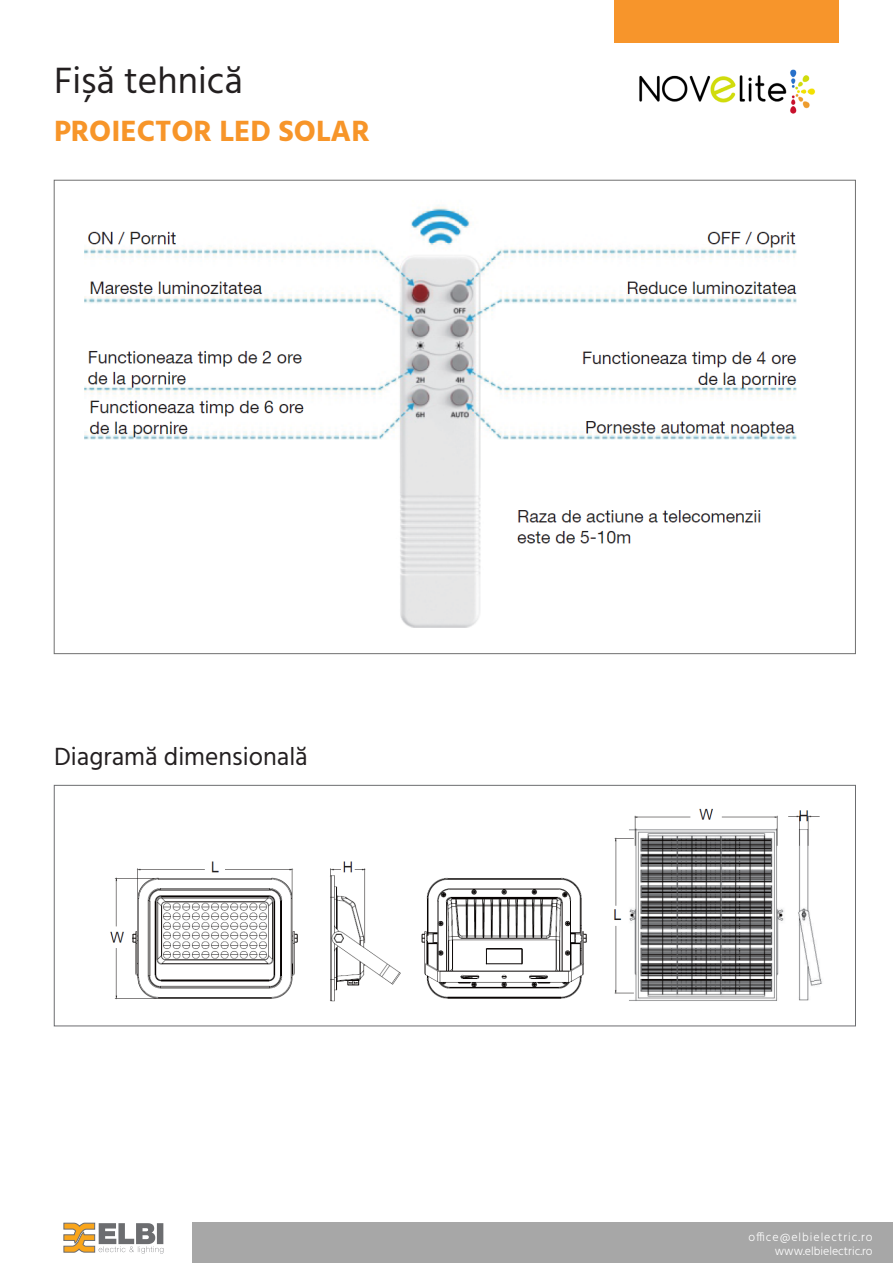
<style>
.page{position:relative;width:893px;height:1263px;background:#fff}
.page>*{position:absolute;margin:0;border:0;box-sizing:border-box;transform-origin:0 0}
.t1{font:37.5px "Hind";color:#231f20}
.t2{font:700 30px "Hind";color:#f79529}
.t3{font:25.5px "Hind";color:#231f20}
.Titlu{font:300 12px/13.5px "Hind";letter-spacing:.04em;color:#fff;text-align:right}
</style>
<div class="page">
<div style="left:192px;top:1223px;width:701px;height:40px;background:#a7a7a7"></div>
<img style="left:639px;top:70px;width:177px;height:44px">
<div style="left:614px;top:0;width:225px;height:43px;background:#f7952b"></div>
<svg style="left:63px;top:1223px;width:100px;height:30px"></svg>
<img style="left:84px;top:205px;width:713px;height:423px">
<img style="left:110px;top:808px;width:712px;height:194px">
<div style="left:54px;top:785px;width:802px;height:241px;border:1px solid #6c6d70"></div>
<p class="t1" style="left:54px;top:56px;width:190px">Fișă tehnică</p>
<p class="t2" style="left:54px;top:113px;width:317px">PROIECTOR LED SOLAR</p>
<p class="t3" style="left:54px;top:739px;width:255px">Diagramă dimensională</p>
<p class="Titlu" style="left:748px;top:1231px;width:126px">office@elbielectric.ro www.elbielectric.ro</p>
</div>
